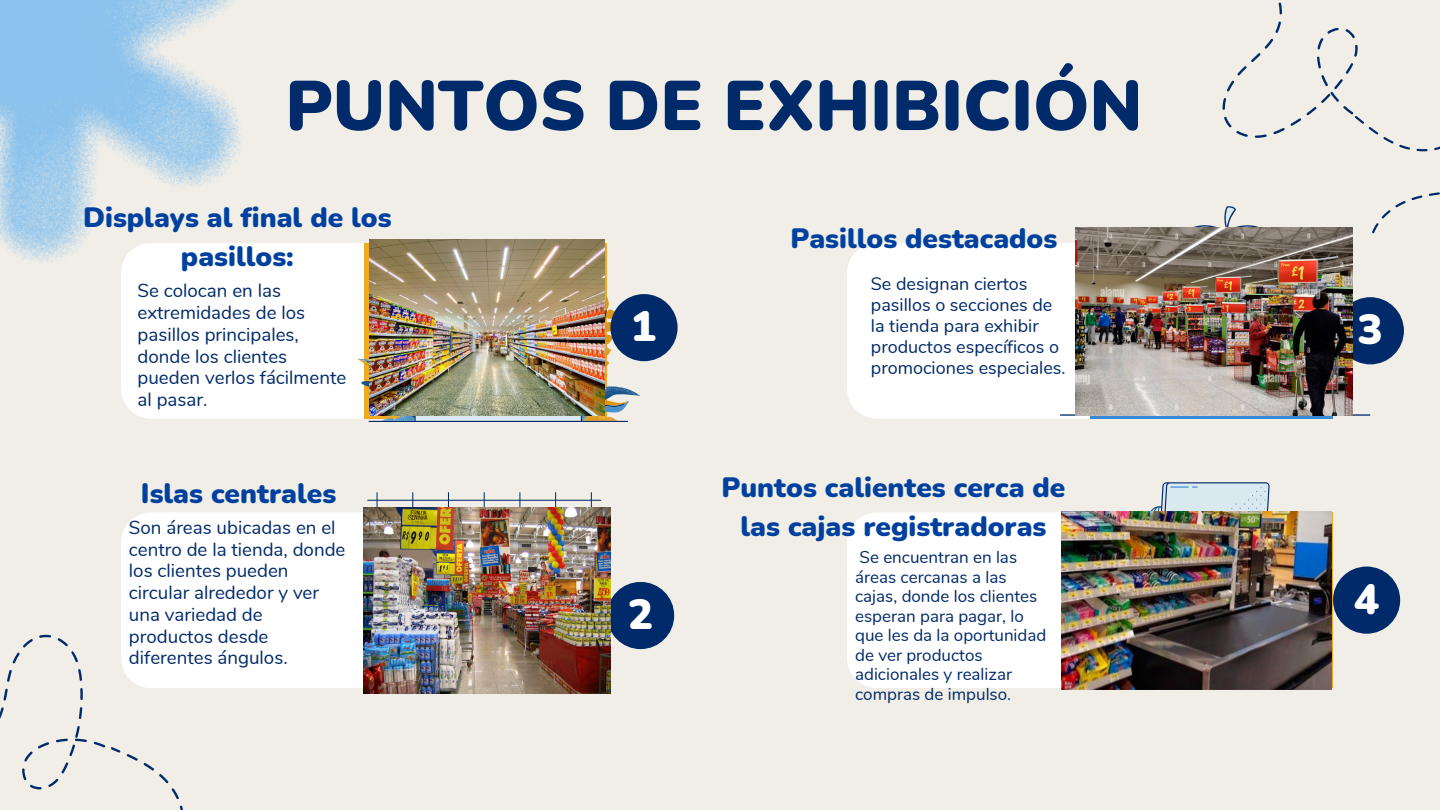
<style>
.page{position:relative;width:1440px;height:810px;background:#f1eee7}
.page>*{position:absolute;margin:0;border:0;box-sizing:border-box;transform-origin:0 0}
.t1{font:900 70px "Nunito";color:#002a69}
.t2{font:900 42.3px "Nunito";color:#fff}
.t3{font:900 28px/39px "Nunito";color:#00409f;text-align:center}
.t4{font:18.8px/21.8px "Nunito";color:#002a69}
.t5{font:18px/21px "Nunito";color:#002a69}
.t6{font:17px/19.5px "Nunito";color:#002a69}
</style>
<div class="page">
<div style="left:121px;top:512px;width:274px;height:176px;background:#fff;border-radius:30px"></div>
<div style="left:847px;top:512px;width:274px;height:176px;background:#fff;border-radius:30px"></div>
<div style="left:847px;top:243px;width:274px;height:176px;background:#fff;border-radius:30px"></div>
<svg style="left:1090px;top:415px;width:243px;height:4px"></svg>
<div style="left:121px;top:243px;width:274px;height:176px;background:#fff;border-radius:30px"></div>
<svg style="left:1150px;top:482px;width:120px;height:29px;background:#cbdae4"></svg>
<div style="left:1333px;top:567px;width:67px;height:67px;background:#002a69;border-radius:50%"></div>
<svg style="left:358px;top:243px;width:282px;height:176px"></svg>
<svg style="left:367px;top:240px;width:261px;height:182px"></svg>
<div style="left:610px;top:294px;width:68px;height:67px;background:#002a69;border-radius:50%"></div>
<svg style="left:364px;top:492px;width:240px;height:16px"></svg>
<div style="left:607px;top:582px;width:67px;height:67px;background:#002a69;border-radius:50%"></div>
<svg style="left:1060px;top:2px;width:380px;height:413px"></svg>
<svg style="left:0;top:634px;width:183px;height:176px"></svg>
<img style="left:0;top:0;width:243px;height:264px">
<img style="left:369px;top:240px;width:235px;height:176px">
<img style="left:364px;top:508px;width:246px;height:185px">
<img style="left:1062px;top:511px;width:270px;height:179px">
<img style="left:1076px;top:227px;width:276px;height:188px">
<p class="t1" style="left:285px;top:59px;width:859px">PUNTOS DE EXHIBICIÓN</p>
<p class="t3" style="left:83px;top:198px;width:310px">Displays al final de los pasillos:</p>
<h2 class="t3" style="left:790px;top:219px;width:268px">Pasillos destacados</h2>
<p class="t4" style="left:138px;top:280px;width:210px">Se colocan en las extremidades de los pasillos principales, donde los clientes pueden verlos fácilmente al pasar.</p>
<h2 class="t5" style="left:871px;top:274px;width:196px">Se designan ciertos pasillos o secciones de la tienda para exhibir productos específicos o promociones especiales.</h2>
<p class="t2" style="left:631px;top:299px;width:27px">1</p>
<p class="t3" style="left:141px;top:474px;width:197px">Islas centrales</p>
<p class="t4" style="left:129px;top:517px;width:218px">Son áreas ubicadas en el centro de la tienda, donde los clientes pueden circular alrededor y ver una variedad de productos desde diferentes ángulos.</p>
<h2 class="t2" style="left:628px;top:586px;width:27px">2</h2>
<p class="t3" style="left:722px;top:468px;width:345px">Puntos calientes cerca de las cajas registradoras</p>
<p class="t6" style="left:855px;top:548px;width:193px">Se encuentran en las áreas cercanas a las cajas, donde los clientes esperan para pagar, lo que les da la oportunidad de ver productos adicionales y realizar compras de impulso.</p>
<p class="t2" style="left:1358px;top:302px;width:27px">3</p>
<p class="t2" style="left:1354px;top:571px;width:27px">4</p>
</div>
